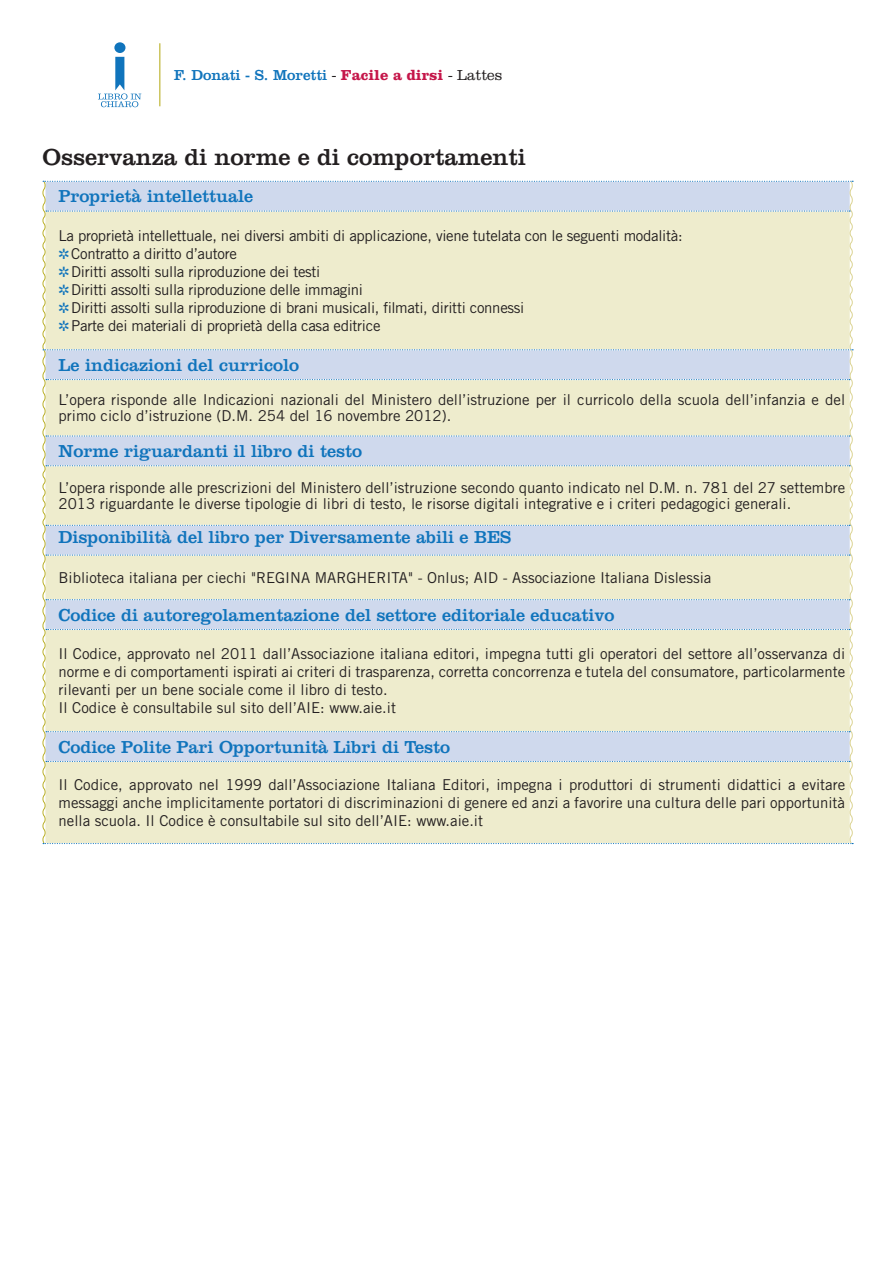
<style>
.page{position:relative;width:893px;height:1263px;background:#fff}
.page>*{position:absolute;margin:0;border:0;box-sizing:border-box;transform-origin:0 0}
.t1{font:24px "Clarendon LT Std";color:#231f20}
.t2{font:18px "Clarendon LT Std";color:#1074bc}
.t3{font:15px/18px "Trade Gothic LT Std";color:#231f20}
.t4{font:15px "Trade Gothic LT Std";letter-spacing:-.02em;color:#231f20}
.t5{font:15px "Clarendon LT Std";color:#1074bc}
.s1{font-family:"Clarendon";font-weight:300;color:#231f20}
.s2{font-family:"Clarendon";font-weight:700;color:#c5164a}
.s3{color:#1074bc}
</style>
<div class="page">
<svg style="left:42px;top:181px;width:812px;height:663px;background:#e4e6d5"></svg>
<hr style="left:159px;top:43px;width:1px;height:63px;background:#bbb12a">
<div style="left:114px;top:42px;width:11px;height:11px;background:#1074bc;border-radius:50%"></div>
<svg style="left:98px;top:57px;width:43px;height:50px"></svg>
<p class="t5" style="left:174px;top:67px;width:329px">F. Donati - S. Moretti <span class="s1">-</span> <span class="s2">Facile a dirsi</span> <span class="s1">- Lattes</span></p>
<p class="t1" style="left:43px;top:143px;width:485px">Osservanza di norme e di comportamenti</p>
<p class="t2" style="left:59px;top:186px;width:196px">Proprietà intellettuale</p>
<p class="t4" style="left:59px;top:226px;width:626px">La proprietà intellettuale, nei diversi ambiti di applicazione, viene tutelata con le seguenti modalità:</p>
<p class="t4" style="left:59px;top:244px;width:180px"><span class="s3">✲</span>Contratto a diritto d’autore</p>
<p class="t4" style="left:59px;top:262px;width:263px"><span class="s3">✲</span>Diritti assolti sulla riproduzione dei testi</p>
<p class="t4" style="left:59px;top:280px;width:306px"><span class="s3">✲</span>Diritti assolti sulla riproduzione delle immagini</p>
<p class="t4" style="left:59px;top:298px;width:467px"><span class="s3">✲</span>Diritti assolti sulla riproduzione di brani musicali, filmati, diritti connessi</p>
<p class="t4" style="left:59px;top:316px;width:323px"><span class="s3">✲</span>Parte dei materiali di proprietà della casa editrice</p>
<p class="t2" style="left:59px;top:354px;width:242px">Le indicazioni del curricolo</p>
<p class="t3" style="left:59px;top:391px;width:788px;line-height:16.5px">L’opera risponde alle Indicazioni nazionali del Ministero dell’istruzione per il curricolo della scuola dell’infanzia e del primo ciclo d’istruzione (D.M. 254 del 16 novembre 2012).</p>
<p class="t2" style="left:59px;top:440px;width:305px">Norme riguardanti il libro di testo</p>
<p class="t3" style="left:59px;top:479px;width:788px;line-height:16.5px">L’opera risponde alle prescrizioni del Ministero dell’istruzione secondo quanto indicato nel D.M. n. 781 del 27 settembre<br>2013 riguardante le diverse tipologie di libri di testo, le risorse digitali integrative e i criteri pedagogici generali.</p>
<p class="t2" style="left:59px;top:527px;width:454px">Disponibilità del libro per Diversamente abili e BES</p>
<p class="t3" style="left:59px;top:568px;width:654px">Biblioteca italiana per ciechi "REGINA MARGHERITA" - Onlus; AID - Associazione Italiana Dislessia</p>
<p class="t2" style="left:59px;top:604px;width:558px">Codice di autoregolamentazione del settore editoriale educativo</p>
<p class="t3" style="left:59px;top:644px;width:788px;text-align:justify">Il Codice, approvato nel 2011 dall’Associazione italiana editori, impegna tutti gli operatori del settore all’osservanza di norme e di comportamenti ispirati ai criteri di trasparenza, corretta concorrenza e tutela del consumatore, particolarmente rilevanti per un bene sociale come il libro di testo.</p>
<p class="t3" style="left:59px;top:698px;width:339px">Il Codice è consultabile sul sito dell’AIE: www.aie.it</p>
<p class="t2" style="left:59px;top:736px;width:393px">Codice Polite Pari Opportunità Libri di Testo</p>
<p class="t3" style="left:59px;top:775px;width:788px;text-align:justify">Il Codice, approvato nel 1999 dall’Associazione Italiana Editori, impegna i produttori di strumenti didattici a evitare messaggi anche implicitamente portatori di discriminazioni di genere ed anzi a favorire una cultura delle pari opportunità nella scuola. Il Codice è consultabile sul sito dell’AIE: www.aie.it</p>
</div>
